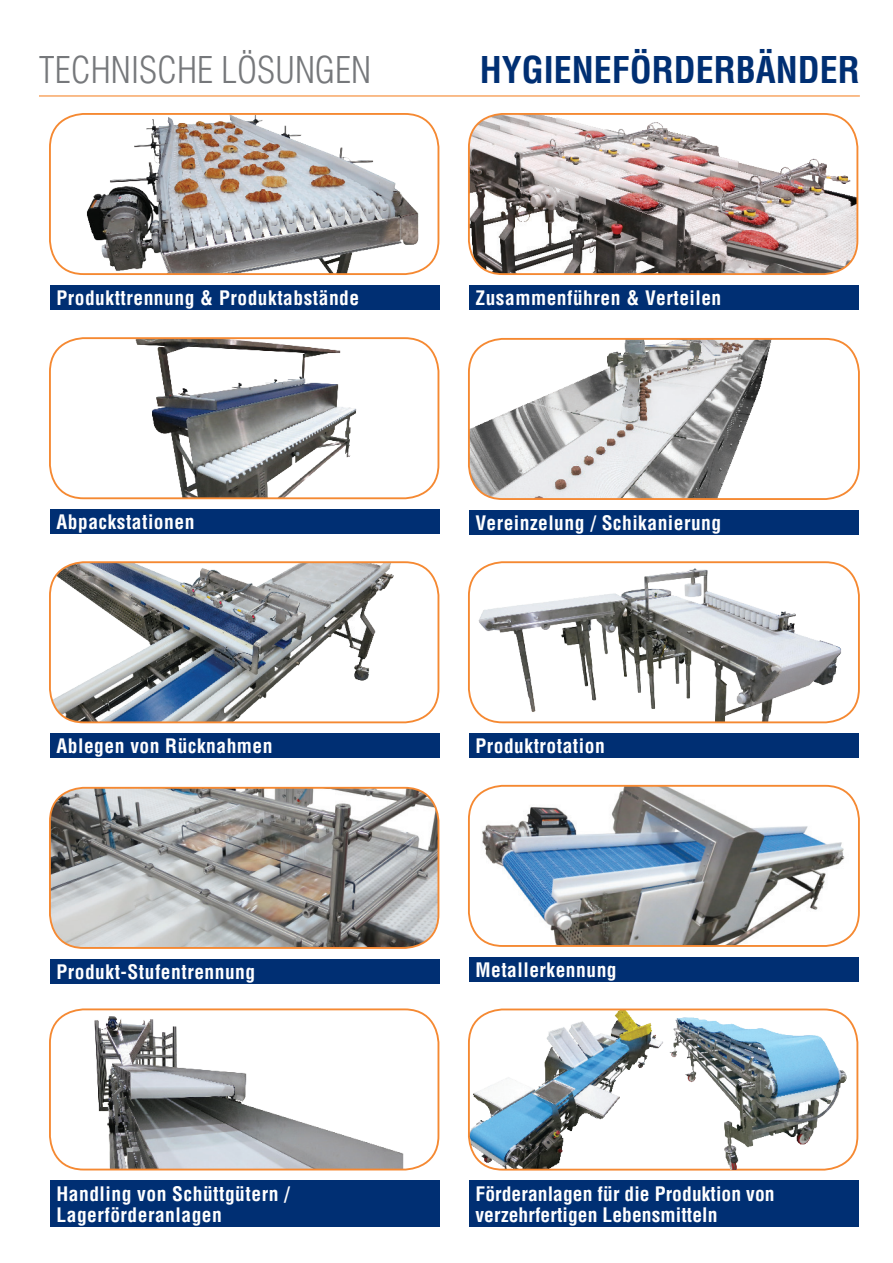
<style>
.page{position:relative;width:893px;height:1263px;background:#fff}
.page>*{position:absolute;margin:0;border:0;box-sizing:border-box;transform-origin:0 0}
.t1{font:700 condensed 36px "Helvetica";color:#002f73}
.t2{font:300 condensed 36px "Helvetica";color:#76787b}
.t3{font:700 condensed 19.5px/21px "Helvetica";letter-spacing:.025em;color:#fff}
.t4{font:700 condensed 19.5px/21px "Helvetica";letter-spacing:.005em;color:#fff}
</style>
<div class="page">
<hr style="left:39px;top:95px;width:821px;height:2px;background:#f58932">
<div style="left:50px;top:733px;width:389px;height:25px;background:#002f73"></div>
<img style="left:50px;top:564px;width:344px;height:158px">
<div style="left:49px;top:561px;width:390px;height:162px;border:2px solid #f58932;border-radius:34px"></div>
<div style="left:469px;top:510px;width:389px;height:24px;background:#002f73"></div>
<img style="left:469px;top:339px;width:303px;height:160px">
<div style="left:468px;top:338px;width:392px;height:162px;border:2px solid #f58932;border-radius:34px"></div>
<div style="left:50px;top:509px;width:389px;height:25px;background:#002f73"></div>
<img style="left:135px;top:340px;width:222px;height:156px">
<div style="left:49px;top:337px;width:390px;height:162px;border:2px solid #f58932;border-radius:34px"></div>
<div style="left:469px;top:285px;width:389px;height:25px;background:#002f73"></div>
<img style="left:469px;top:114px;width:388px;height:160px">
<div style="left:468px;top:113px;width:390px;height:162px;border:2px solid #f58932;border-radius:34px"></div>
<div style="left:50px;top:285px;width:389px;height:25px;background:#002f73"></div>
<img style="left:75px;top:114px;width:363px;height:160px">
<div style="left:49px;top:113px;width:390px;height:162px;border:2px solid #f58932;border-radius:34px"></div>
<div style="left:469px;top:1180px;width:389px;height:47px;background:#002f73"></div>
<img style="left:469px;top:1011px;width:184px;height:158px">
<div style="left:468px;top:1008px;width:390px;height:162px;border:2px solid #f58932;border-radius:34px"></div>
<div style="left:50px;top:1180px;width:389px;height:47px;background:#002f73"></div>
<img style="left:50px;top:1011px;width:353px;height:158px">
<div style="left:49px;top:1008px;width:390px;height:162px;border:2px solid #f58932;border-radius:34px"></div>
<div style="left:469px;top:733px;width:389px;height:25px;background:#002f73"></div>
<img style="left:469px;top:562px;width:390px;height:160px">
<div style="left:468px;top:561px;width:392px;height:162px;border:2px solid #f58932;border-radius:34px"></div>
<img style="left:653px;top:1008px;width:206px;height:161px">
<div style="left:50px;top:958px;width:389px;height:25px;background:#002f73"></div>
<img style="left:50px;top:788px;width:388px;height:160px">
<div style="left:49px;top:787px;width:390px;height:162px;border:2px solid #f58932;border-radius:34px"></div>
<div style="left:469px;top:956px;width:389px;height:25px;background:#002f73"></div>
<img style="left:470px;top:786px;width:389px;height:160px">
<div style="left:468px;top:785px;width:392px;height:162px;border:2px solid #f58932;border-radius:34px"></div>
<h1 class="t2" style="left:39px;top:49px;width:334px">TECHNISCHE LÖSUNGEN</h1>
<h1 class="t1" style="left:480px;top:48px;width:382px">HYGIENEFÖRDERBÄNDER</h1>
<p class="t3" style="left:57px;top:287px;width:304px">Produkttrennung &amp; Produktabstände</p>
<p class="t3" style="left:475px;top:287px;width:247px">Zusammenführen &amp; Verteilen</p>
<p class="t3" style="left:57px;top:511px;width:139px">Abpackstationen</p>
<p class="t3" style="left:475px;top:512px;width:247px">Vereinzelung / Schikanierung</p>
<p class="t3" style="left:57px;top:735px;width:218px">Ablegen von Rücknahmen</p>
<p class="t3" style="left:475px;top:735px;width:131px">Produktrotation</p>
<p class="t3" style="left:57px;top:961px;width:200px">Produkt-Stufentrennung</p>
<p class="t3" style="left:475px;top:959px;width:143px">Metallerkennung</p>
<p class="t3" style="left:57px;top:1183px;width:235px">Handling von Schüttgütern /<br>Lagerförderanlagen</p>
<p class="t4" style="left:475px;top:1183px;width:301px">Förderanlagen für die Produktion von verzehrfertigen Lebensmitteln</p>
</div>
